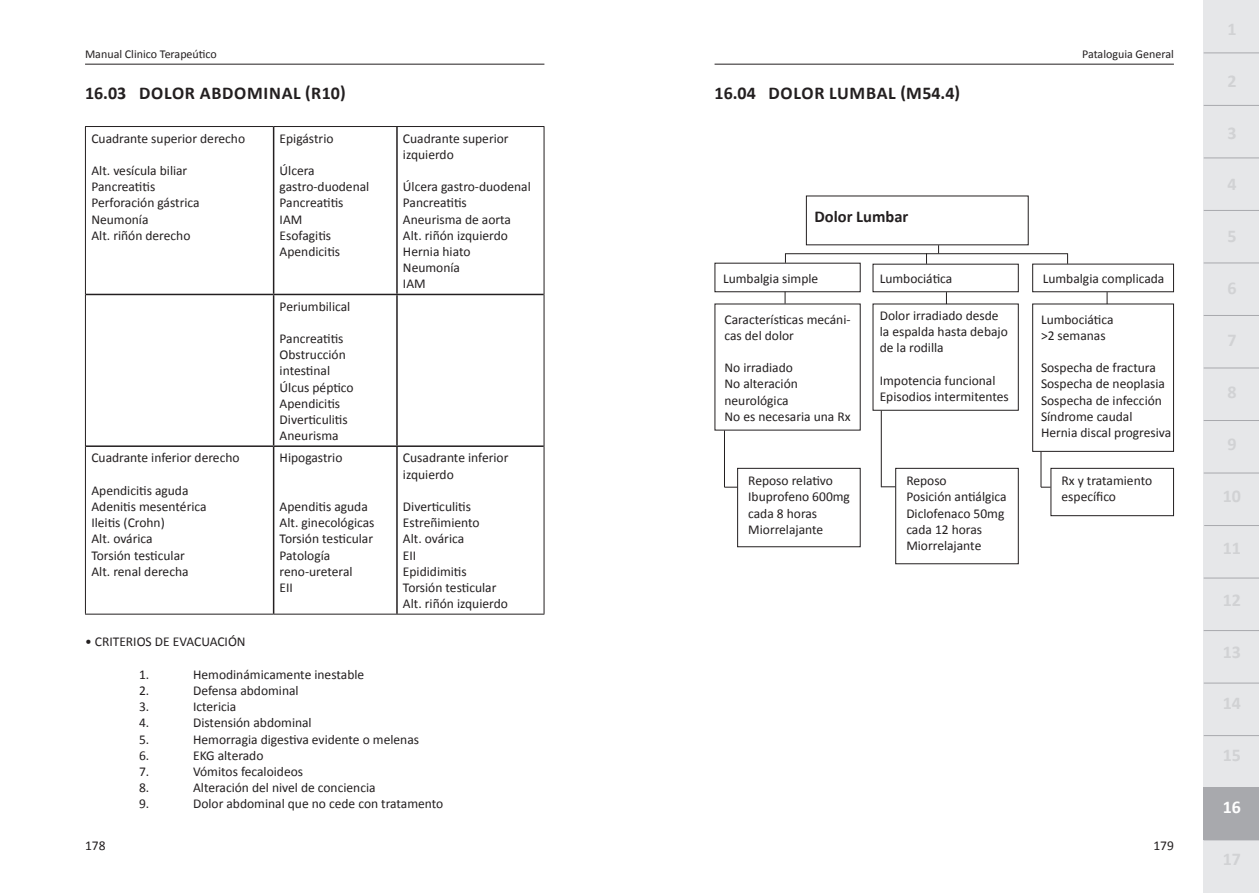
<style>
.page{position:relative;width:1259px;height:893px;background:#fff}
.page>*{position:absolute;margin:0;border:0;box-sizing:border-box;transform-origin:0 0}
.t1{font:700 18px "Calibri";letter-spacing:.04em;color:#231f20}
.t2{font:700 18px "Calibri";color:#d1d2d4}
.t3{font:700 18px "Calibri";color:#fff}
.t4{font:700 16.5px "Calibri";color:#231f20}
.t5{font:13.5px/16.2px "Calibri";color:#231f20}
.t6{font:12px "Calibri";color:#231f20}
</style>
<div class="page">
<hr style="left:714px;top:64px;width:460px;height:1px;background:#231f20">
<div style="left:714px;top:263px;width:146px;height:29px;border:1px solid #231f20"></div>
<div style="left:872px;top:264px;width:146px;height:28px;border:1px solid #231f20"></div>
<div style="left:1032px;top:264px;width:142px;height:28px;border:1px solid #231f20"></div>
<div style="left:1032px;top:304px;width:142px;height:148px;border:1px solid #231f20"></div>
<div style="left:1050px;top:468px;width:124px;height:48px;border:1px solid #231f20"></div>
<hr style="left:785px;top:253px;width:282px;height:1px;background:#231f20">
<svg style="left:784px;top:292px;width:1px;height:12px"></svg>
<div style="left:895px;top:468px;width:123px;height:96px;border:1px solid #231f20"></div>
<div style="left:737px;top:468px;width:123px;height:79px;border:1px solid #231f20"></div>
<svg style="left:946px;top:292px;width:1px;height:12px"></svg>
<svg style="left:1106px;top:292px;width:1px;height:12px"></svg>
<hr style="left:724px;top:430px;width:1px;height:57px;background:#231f20">
<hr style="left:881px;top:411px;width:1px;height:76px;background:#231f20">
<hr style="left:1040px;top:452px;width:1px;height:35px;background:#231f20">
<svg style="left:724px;top:487px;width:13px;height:1px"></svg>
<svg style="left:881px;top:486px;width:14px;height:1px"></svg>
<hr style="left:85px;top:126px;width:189px;height:1px;background:#231f20">
<hr style="left:85px;top:127px;width:1px;height:167px;background:#231f20">
<hr style="left:274px;top:126px;width:123px;height:1px;background:#231f20">
<hr style="left:397px;top:126px;width:147px;height:1px;background:#231f20">
<hr style="left:544px;top:127px;width:1px;height:167px;background:#231f20">
<hr style="left:85px;top:294px;width:1px;height:152px;background:#231f20">
<hr style="left:544px;top:294px;width:1px;height:152px;background:#231f20">
<hr style="left:85px;top:446px;width:1px;height:168px;background:#231f20">
<hr style="left:544px;top:446px;width:1px;height:168px;background:#231f20">
<hr style="left:85px;top:614px;width:189px;height:1px;background:#231f20">
<hr style="left:274px;top:614px;width:123px;height:1px;background:#231f20">
<hr style="left:397px;top:614px;width:147px;height:1px;background:#231f20">
<hr style="left:273px;top:127px;width:1px;height:167px;background:#231f20">
<hr style="left:396px;top:127px;width:2px;height:167px;background:#231f20">
<hr style="left:86px;top:294px;width:188px;height:1px;background:#231f20">
<hr style="left:274px;top:294px;width:123px;height:1px;background:#231f20">
<hr style="left:273px;top:295px;width:1px;height:150px;background:#231f20">
<hr style="left:397px;top:294px;width:147px;height:1px;background:#231f20">
<hr style="left:396px;top:295px;width:2px;height:150px;background:#231f20">
<hr style="left:86px;top:445px;width:188px;height:2px;background:#231f20">
<hr style="left:274px;top:445px;width:123px;height:2px;background:#231f20">
<hr style="left:273px;top:447px;width:1px;height:167px;background:#231f20">
<hr style="left:397px;top:445px;width:147px;height:2px;background:#231f20">
<hr style="left:396px;top:447px;width:2px;height:167px;background:#231f20">
<hr style="left:85px;top:64px;width:459px;height:1px;background:#231f20">
<div style="left:1203px;top:0;width:56px;height:893px;background:#e6e7e9"></div>
<hr style="left:1203px;top:53px;width:56px;height:1px;background:#a8a9ad">
<hr style="left:1203px;top:105px;width:56px;height:1px;background:#a8a9ad">
<hr style="left:1203px;top:158px;width:56px;height:1px;background:#a8a9ad">
<hr style="left:1203px;top:210px;width:56px;height:1px;background:#a8a9ad">
<hr style="left:1203px;top:263px;width:56px;height:1px;background:#a8a9ad">
<hr style="left:1203px;top:315px;width:56px;height:1px;background:#a8a9ad">
<hr style="left:1203px;top:368px;width:56px;height:1px;background:#a8a9ad">
<hr style="left:1203px;top:420px;width:56px;height:1px;background:#a8a9ad">
<hr style="left:1203px;top:473px;width:56px;height:1px;background:#a8a9ad">
<hr style="left:1204px;top:525px;width:55px;height:1px;background:#a8a9ad">
<hr style="left:1203px;top:578px;width:56px;height:1px;background:#a8a9ad">
<hr style="left:1203px;top:630px;width:56px;height:1px;background:#a8a9ad">
<hr style="left:1203px;top:683px;width:56px;height:1px;background:#a8a9ad">
<hr style="left:1203px;top:735px;width:56px;height:1px;background:#a8a9ad">
<div style="left:1203px;top:787px;width:56px;height:53px;background:#a8a9ad"></div>
<p class="t6" style="left:85px;top:46px;width:133px">Manual Clinico Terapeútico</p>
<p class="t6" style="left:1082px;top:46px;width:93px">Pataloguia General</p>
<h1 class="t1" style="left:85px;top:81px;width:262px">16.03 DOLOR ABDOMINAL (R10)</h1>
<p class="t5" style="left:91px;top:129px;width:155px">Cuadrante superior derecho</p>
<p class="t5" style="left:91px;top:162px;width:110px">Alt. vesícula biliar<br>Pancreatitis<br>Perforación gástrica<br>Neumonía<br>Alt. riñón derecho</p>
<p class="t5" style="left:280px;top:129px;width:55px">Epigástrio</p>
<p class="t5" style="left:280px;top:162px;width:91px">Ú lcera gastro-duodenal<br>Pancreatitis<br>IA M<br>Esofagitis<br>Apendicitis</p>
<p class="t5" style="left:91px;top:449px;width:150px">Cuadrante inferior derecho</p>
<p class="t5" style="left:91px;top:481px;width:117px">Apendicitis aguda<br>Adenitis mesentérica<br>Ileitis (Crohn)<br>Alt. ovárica<br>Torsión testicular<br>Alt. renal derecha</p>
<p class="t5" style="left:280px;top:297px;width:72px">Periumbilical</p>
<p class="t5" style="left:280px;top:330px;width:75px">Pancreatitis<br>Obstrucción intestinal<br>Úlcus péptico<br>Apendicitis<br>Diverticulitis<br>Aneurisma</p>
<p class="t5" style="left:280px;top:449px;width:64px">Hipogastrio</p>
<p class="t5" style="left:280px;top:498px;width:96px">Apenditis aguda<br>Alt. ginecológicas<br>Torsión testicular<br>Patología reno-ureteral<br>EII</p>
<p class="t5" style="left:403px;top:129px;width:107px">Cuadrante superior izquierdo</p>
<p class="t5" style="left:403px;top:178px;width:129px">Ú lcera gastro-duodenal<br>Pancreatitis<br>Aneurisma de aorta<br>Alt. riñón izquierdo<br>Hernia hiato<br>Neumonía<br>IA M</p>
<p class="t5" style="left:403px;top:449px;width:107px">Cusadrante inferior izquierdo</p>
<p class="t5" style="left:403px;top:498px;width:106px">Diverticulitis<br>Estreñimiento<br>Alt. ovárica<br>EII<br>Epididimitis<br>Torsión testicular<br>Alt. riñón izquierdo</p>
<h1 class="t1" style="left:714px;top:81px;width:110px">16.04 DOLORlumbal</h1>
<h1 class="t1" style="left:900px;top:81px;width:61px">(M54.4)</h1>
<p class="t4" style="left:814px;top:206px;width:95px">Dolor Lumbar</p>
<p class="t5" style="left:723px;top:270px;width:97px">Lumbalgia simple</p>
<p class="t5" style="left:879px;top:270px;width:74px">Lumbociática</p>
<p class="t5" style="left:1042px;top:270px;width:123px">Lumbalgia complicada</p>
<p class="t5" style="left:724px;top:310px;width:128px">Características mecáni&shy;cas del dolor</p>
<p class="t5" style="left:724px;top:359px;width:128px">No irradiado<br>No alteración neurológica<br>N o es necesaria una Rx</p>
<p class="t5" style="left:879px;top:307px;width:130px">Dolor irradiado desde la espalda hasta debajo de la rodilla</p>
<p class="t5" style="left:879px;top:371px;width:131px">I mpotencia funcional<br>Episodios intermitentes</p>
<p class="t5" style="left:1041px;top:310px;width:74px">Lumbociática &gt;2 semanas</p>
<p class="t5" style="left:1041px;top:359px;width:132px">Sospecha de fractura<br>Sospecha de neoplasia<br>Sospecha de infección<br>Síndrome caudal<br>Hernia discal progresiva</p>
<p class="t5" style="left:1061px;top:472px;width:92px">Rx y tratamiento específico</p>
<p class="t5" style="left:748px;top:472px;width:103px">Reposo relativo<br>Ibuprofeno 600mg cada 8 horas<br>Miorrelajante</p>
<p class="t5" style="left:906px;top:472px;width:102px">Reposo<br>Posición antiálgica<br>Diclofenaco 50mg cada 12 horas<br>Miorrelajante</p>
<p class="t5" style="left:85px;top:633px;width:162px">• CRITERIOS DE EVACUACIÓN</p>
<p class="t5" style="left:139px;top:665px;width:12px">1.</p>
<p class="t5" style="left:193px;top:665px;width:173px">Hemodinámicamente inestable</p>
<p class="t5" style="left:139px;top:682px;width:12px">2.</p>
<p class="t5" style="left:193px;top:682px;width:107px">Defensa abdominal</p>
<p class="t5" style="left:139px;top:698px;width:35px">3. I</p>
<p class="t5" style="left:196px;top:698px;width:41px">ctericia</p>
<p class="t5" style="left:139px;top:714px;width:12px">4.</p>
<p class="t5" style="left:193px;top:714px;width:120px">Distensión abdominal</p>
<p class="t5" style="left:139px;top:730px;width:12px">5.</p>
<p class="t5" style="left:193px;top:730px;width:227px">Hemorragia digestiva evidente o melenas</p>
<p class="t5" style="left:139px;top:746px;width:37px">6. E</p>
<p class="t5" style="left:200px;top:746px;width:65px">KG alterado</p>
<p class="t5" style="left:139px;top:763px;width:12px">7.</p>
<p class="t5" style="left:193px;top:763px;width:112px">Vómitos fecaloideos</p>
<p class="t5" style="left:139px;top:779px;width:37px">8. A</p>
<p class="t5" style="left:201px;top:779px;width:176px">lteración del nivel de conciencia</p>
<p class="t5" style="left:139px;top:795px;width:12px">9.</p>
<p class="t5" style="left:193px;top:795px;width:252px">Dolor abdominal que no cede con tratamento</p>
<p class="t5" style="left:85px;top:837px;width:22px">178</p>
<p class="t5" style="left:1153px;top:837px;width:22px">179</p>
<h1 class="t2" style="left:1227px;top:18px;width:11px">1</h1>
<h1 class="t2" style="left:1227px;top:70px;width:11px">2</h1>
<h1 class="t2" style="left:1227px;top:121px;width:11px">3</h1>
<h1 class="t2" style="left:1227px;top:173px;width:11px">4</h1>
<h1 class="t2" style="left:1227px;top:225px;width:11px">5</h1>
<h1 class="t2" style="left:1227px;top:277px;width:11px">6</h1>
<h1 class="t2" style="left:1227px;top:329px;width:11px">7</h1>
<h1 class="t2" style="left:1227px;top:381px;width:11px">8</h1>
<h1 class="t2" style="left:1227px;top:433px;width:11px">9</h1>
<h1 class="t2" style="left:1222px;top:485px;width:20px">10</h1>
<h1 class="t2" style="left:1222px;top:537px;width:20px">11</h1>
<h1 class="t2" style="left:1222px;top:588px;width:20px">12</h1>
<h1 class="t2" style="left:1222px;top:640px;width:20px">13</h1>
<h1 class="t2" style="left:1222px;top:692px;width:20px">14</h1>
<h1 class="t2" style="left:1222px;top:744px;width:20px">15</h1>
<h1 class="t3" style="left:1222px;top:796px;width:20px">16</h1>
<h1 class="t2" style="left:1222px;top:848px;width:20px">17</h1>
</div>
